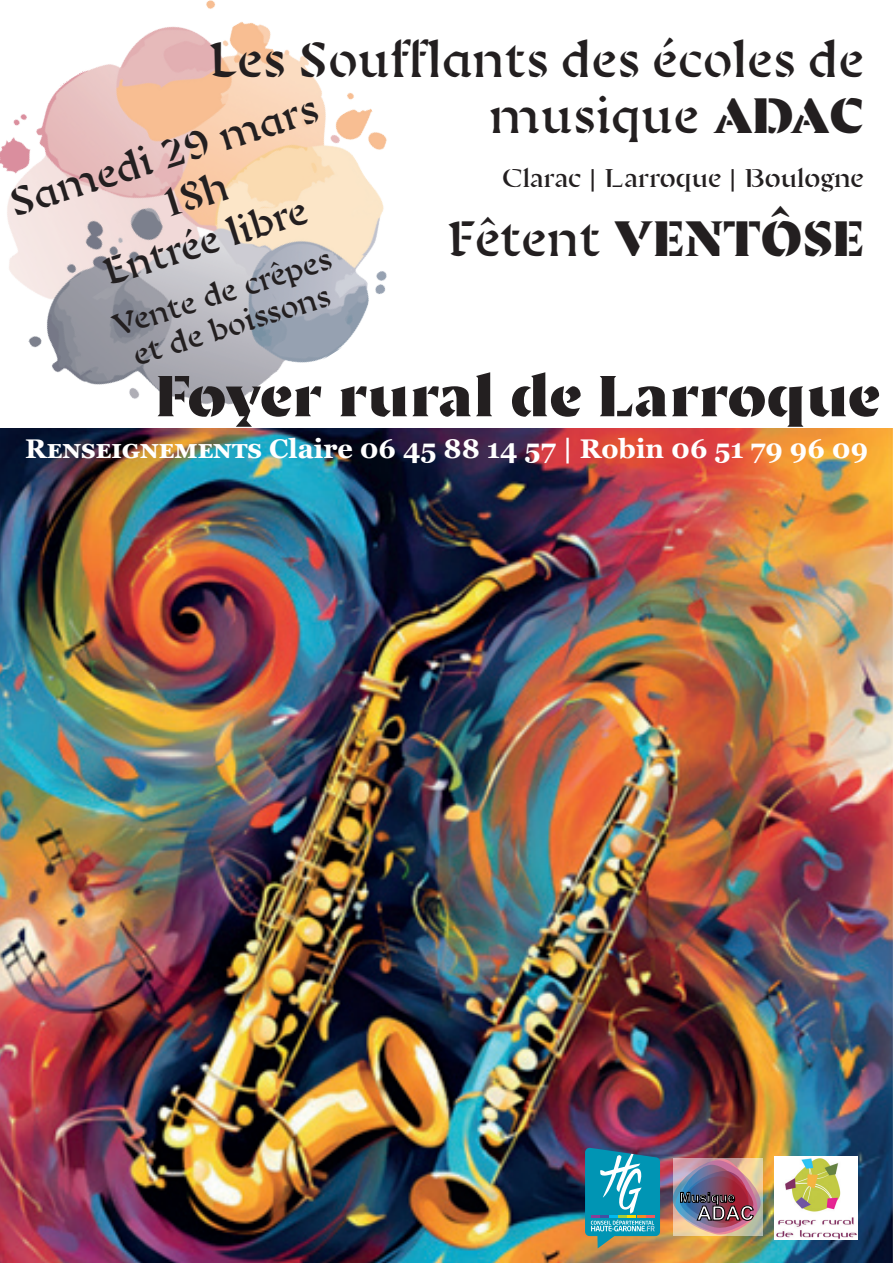
<style>
.page{position:relative;width:893px;height:1263px;background:#fff}
.page>*{position:absolute;margin:0;border:0;box-sizing:border-box;transform-origin:0 0}
.t1{font:700 54px "Ella Roman";color:#231f20}
.t2{font:46.5px/55.8px "Ella Brutalist";color:#231f20;text-align:right}
.t3{font:700 46.5px "Ella Roman";color:#231f20}
.t4{font:37.5px/46.7px "Ella Brutalist";color:#231f20}
.t5{font:36px "Ella Brutalist";color:#231f20}
.t6{font:28.5px/34.2px "Ella Brutalist";color:#231f20;text-align:center}
.t7{font:700 27px "Georgia";color:#fff}
.t8{font:24px "Ella Uncial";color:#231f20}
.t9{font:700 19.8px "Arial";color:#fff}
.t10{font:700 13.65px "Arial";color:#fff}
.s1{font-family:"Ella Roman";font-weight:700}
.s2{font-family:"Ella Brutalist";font-weight:400}
</style>
<div class="page">
<img style="left:0;top:428px;width:893px;height:835px">
<img style="left:0;top:0;width:470px;height:487px">
<svg style="left:585px;top:1147px;width:75px;height:101px;background:#419dac"></svg>
<svg style="left:673px;top:1158px;width:90px;height:78px"></svg>
<img style="left:673px;top:1159px;width:88px;height:78px">
<img style="left:774px;top:1156px;width:84px;height:83px">
<h2 class="t2" style="left:208px;top:27px;width:658px">Les Soufflants des écoles de musique <span class="s1">ADAC</span></h2>
<p class="t8" style="left:502px;top:159px;width:364px">Clarac | Larroque | Boulogne</p>
<h2 class="t3" style="left:446px;top:197px;width:419px"><span class="s2">Fêtent</span> VENTÔSE</h2>
<h3 class="t4" style="left:143px;top:133px;width:176px;text-indent:-147px;rotate:-17deg">Samedi 29 mars<br>18h</h3>
<h3 class="t5" style="left:94px;top:240px;width:214px;rotate:-17deg">Entrée libre</h3>
<p class="t6" style="left:106px;top:307px;width:231px;rotate:-17deg">Vente de crêpes et de boissons</p>
<h1 class="t1" style="left:156px;top:348px;width:726px">Foyer rural de Larroque</h1>
<p class="t7" style="left:25px;top:431px;width:844px">Renseignements Claire 06 45 88 14 57 | Robin 06 51 79 96 09</p>
<p class="t10" style="left:679px;top:1188px;width:57px">Musique</p>
<p class="t9" style="left:697px;top:1200px;width:59px">ADAC</p>
</div>
